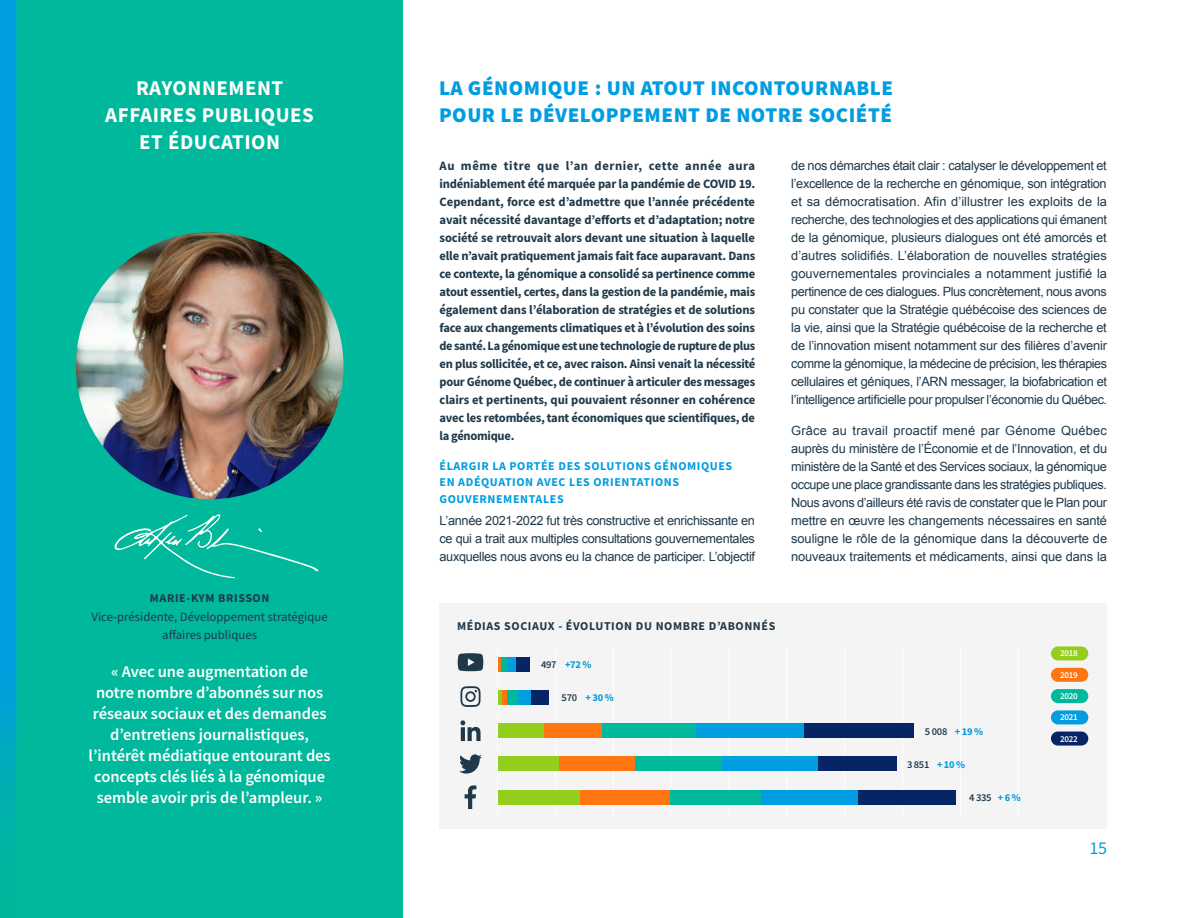
<style>
.page{position:relative;width:1188px;height:918px;background:#fff}
.page>*{position:absolute;margin:0;border:0;box-sizing:border-box;transform-origin:0 0}
.t1{font:900 21px/27px "Source Sans Pro";letter-spacing:.025em;color:#009de1}
.t2{font:700 21px/27px "Source Sans Pro";letter-spacing:.025em;color:#fff;text-align:center}
.t3{font:18px "Source Sans Pro";color:#009de1}
.t4{font:600 16.5px/21px "Source Sans Pro";color:#fff;text-align:center}
.t5{font:12.75px/18px "Arial";letter-spacing:-.03em;color:#20394a;text-align:justify}
.t6{font:700 12.75px/18px "Source Sans Pro";letter-spacing:-.02em;color:#20394a;text-align:justify}
.t7{font:12.75px/18px "Source Sans Pro";color:#20394a;text-align:center}
.t8{font:700 12px/16.5px "Source Sans Pro";letter-spacing:.05em;color:#009de1}
.t9{font:700 12px "Source Sans Pro";letter-spacing:.05em;color:#20394a}
.t10{font:600 10.5px "Source Sans Pro";letter-spacing:-.025em;color:#20394a}
.t11{font:700 10.5px "Source Sans Pro";color:#009de1}
.t12{font:600 9px "Source Sans Pro";letter-spacing:-.025em;color:#fff}
.s1{font-weight:600;color:#20394a}
.s2{font-weight:700;color:#009de1}
</style>
<div class="page">
<div style="left:0;top:0;width:403px;height:918px;background:#00b89b"></div>
<img style="left:76px;top:232px;width:267px;height:267px;border-radius:134px">
<svg style="left:114px;top:514px;width:205px;height:65px"></svg>
<div style="left:440px;top:603px;width:667px;height:225px;background:#f4f4f4"></div>
<hr style="left:497px;top:646px;width:1px;height:172px;background:#fff">
<hr style="left:555px;top:646px;width:1px;height:172px;background:#fff">
<hr style="left:613px;top:646px;width:1px;height:172px;background:#fff">
<hr style="left:671px;top:646px;width:1px;height:172px;background:#fff">
<hr style="left:729px;top:646px;width:1px;height:172px;background:#fff">
<hr style="left:786px;top:646px;width:1px;height:172px;background:#fff">
<hr style="left:844px;top:646px;width:1px;height:172px;background:#fff">
<hr style="left:902px;top:646px;width:1px;height:172px;background:#fff">
<hr style="left:960px;top:646px;width:1px;height:172px;background:#fff">
<hr style="left:1018px;top:646px;width:1px;height:172px;background:#fff">
<svg style="left:498px;top:657px;width:4px;height:14px"></svg>
<div style="left:502px;top:657px;width:5px;height:14px;background:#00b89b"></div>
<div style="left:507px;top:657px;width:10px;height:14px;background:#009de1"></div>
<div style="left:517px;top:690px;width:14px;height:14px;background:#009de1"></div>
<div style="left:695px;top:724px;width:111px;height:14px;background:#009de1"></div>
<div style="left:721px;top:757px;width:97px;height:14px;background:#009de1"></div>
<div style="left:761px;top:790px;width:98px;height:14px;background:#009de1"></div>
<div style="left:507px;top:690px;width:10px;height:14px;background:#00b89b"></div>
<div style="left:602px;top:724px;width:93px;height:14px;background:#00b89b"></div>
<div style="left:635px;top:757px;width:86px;height:14px;background:#00b89b"></div>
<div style="left:670px;top:790px;width:91px;height:14px;background:#00b89b"></div>
<div style="left:502px;top:690px;width:5px;height:14px;background:#ff7511"></div>
<div style="left:544px;top:724px;width:58px;height:14px;background:#ff7511"></div>
<div style="left:559px;top:757px;width:76px;height:14px;background:#ff7511"></div>
<div style="left:580px;top:790px;width:90px;height:14px;background:#ff7511"></div>
<div style="left:498px;top:790px;width:82px;height:14px;background:#93ce1d"></div>
<div style="left:498px;top:757px;width:61px;height:14px;background:#93ce1d"></div>
<div style="left:498px;top:724px;width:46px;height:14px;background:#93ce1d"></div>
<hr style="left:498px;top:690px;width:4px;height:14px;background:#93ce1d">
<div style="left:1051px;top:646px;width:37px;height:15px;background:#93ce1d;border-radius:7px"></div>
<div style="left:1051px;top:668px;width:37px;height:14px;background:#ff7511;border-radius:7px"></div>
<div style="left:1051px;top:689px;width:37px;height:14px;background:#00b89b;border-radius:7px"></div>
<div style="left:1051px;top:710px;width:37px;height:14px;background:#009de1;border-radius:7px"></div>
<div style="left:1051px;top:732px;width:37px;height:14px;background:#072465;border-radius:7px"></div>
<svg style="left:460px;top:720px;width:21px;height:21px"></svg>
<svg style="left:459px;top:754px;width:23px;height:20px"></svg>
<svg style="left:460px;top:686px;width:21px;height:21px"></svg>
<svg style="left:465px;top:785px;width:11px;height:24px"></svg>
<svg style="left:458px;top:653px;width:25px;height:18px"></svg>
<svg style="left:0;top:0;width:16px;height:834px;background:#009fda"></svg>
<div style="left:516px;top:657px;width:14px;height:14px;background:#072465"></div>
<div style="left:531px;top:690px;width:18px;height:15px;background:#072465"></div>
<div style="left:804px;top:724px;width:110px;height:14px;background:#072465"></div>
<div style="left:818px;top:757px;width:78px;height:14px;background:#072465"></div>
<div style="left:858px;top:790px;width:98px;height:14px;background:#072465"></div>
<h1 class="t2" style="left:105px;top:74px;width:210px">RAYONNEMENT<br>AFFAIRES PUBLIQUES<br>ET ÉDUCATION</h1>
<p class="t9" style="left:150px;top:590px;width:121px">MARIE-KYM BRISSON</p>
<p class="t7" style="left:92px;top:608px;width:238px">Vice-présidente, Développement stratégique affaires publiques</p>
<p class="t4" style="left:89px;top:661px;width:244px">« Avec une augmentation de<br>notre nombre d’abonnés sur nos réseaux sociaux et des demandes d’entretiens journalistiques, l’intérêt médiatique entourant des concepts clés liés à la génomique semble avoir pris de l’ampleur. »</p>
<h1 class="t1" style="left:439px;top:74px;width:456px">LA GÉNOMIQUE : UN ATOUT INCONTOURNABLE<br>POUR LE DÉVELOPPEMENT DE NOTRE SOCIÉTÉ</h1>
<p class="t6" style="left:440px;top:156px;width:317px">Au même titre que l’an dernier, cette année aura indéniablement été marquée par la pandémie de COVID 19.<br>Cependant, force est d’admettre que l’année précédente avait nécessité davantage d’efforts et d’adaptation; notre société se retrouvait alors devant une situation à laquelle elle n’avait pratiquement jamais fait face auparavant. Dans ce contexte, la génomique a consolidé sa pertinence comme atout essentiel, certes, dans la gestion de la pandémie, mais également dans l’élaboration de stratégies et de solutions face aux changements climatiques et à l’évolution des soins de santé. La génomique est une technologie de rupture de plus en plus sollicitée, et ce, avec raison. Ainsi venait la nécessité pour Génome Québec, de continuer à articuler des messages clairs et pertinents, qui pouvaient résonner en cohérence avec les retombées, tant économiques que scientifiques, de la génomique.</p>
<p class="t8" style="left:440px;top:457px;width:294px">ÉLARGIR LA PORTÉE DES SOLUTIONS GÉNOMIQUES<br>EN ADÉQUATION AVEC LES ORIENTATIONS<br>GOUVERNEMENTALES</p>
<p class="t5" style="left:440px;top:512px;width:317px">L’année 2021-2022 fut très constructive et enrichissante en ce qui a trait aux multiples consultations gouvernementales auxquelles nous avons eu la chance de participer. L’objectif</p>
<p class="t5" style="left:791px;top:156px;width:317px">de nos démarches était clair : catalyser le développement et l’excellence de la recherche en génomique, son intégration et sa démocratisation. Afin d’illustrer les exploits de la recherche, des technologies et des applications qui émanent de la génomique, plusieurs dialogues ont été amorcés et d’autres solidifiés. L’élaboration de nouvelles stratégies gouvernementales provinciales a notamment justifié la pertinence de ces dialogues. Plus concrètement, nous avons pu constater que la Stratégie québécoise des sciences de la vie, ainsi que la Stratégie québécoise de la recherche et de l’innovation misent notamment sur des filières d’avenir comme la génomique, la médecine de précision, les thérapies cellulaires et géniques, l’ARN messager, la biofabrication et l’intelligence artificielle pour propulser l’économie du Québec.</p>
<p class="t5" style="left:791px;top:422px;width:317px">Grâce au travail proactif mené par Génome Québec auprès du ministère de l’Économie et de l’Innovation, et du ministère de la Santé et des Services sociaux, la génomique occupe une place grandissante dans les stratégies publiques.<br>Nous avons d’ailleurs été ravis de constater que le Plan pour mettre en œuvre les changements nécessaires en santé souligne le rôle de la génomique dans la découverte de nouveaux traitements et médicaments, ainsi que dans la</p>
<p class="t9" style="left:457px;top:618px;width:320px">MÉDIAS SOCIAUX - ÉVOLUTION DU NOMBRE D’ABONNÉS</p>
<p class="t11" style="left:541px;top:658px;width:52px"><span class="s1">497</span> +72 %</p>
<p class="t11" style="left:562px;top:690px;width:54px"><span class="s1">570</span> + 30 %</p>
<p class="t10" style="left:925px;top:725px;width:60px">5 008 <span class="s2">+ 19 %</span></p>
<p class="t10" style="left:907px;top:758px;width:60px">3 851 <span class="s2">+ 10 %</span></p>
<p class="t10" style="left:969px;top:791px;width:53px">4 335 <span class="s2">+ 6 %</span></p>
<p class="t12" style="left:1060px;top:648px;width:19px">2018</p>
<p class="t12" style="left:1060px;top:669px;width:19px">2019</p>
<p class="t12" style="left:1060px;top:690px;width:19px">2020</p>
<p class="t12" style="left:1060px;top:712px;width:19px">2021</p>
<p class="t12" style="left:1060px;top:733px;width:19px">2022</p>
<h2 class="t3" style="left:1090px;top:837px;width:19px">15</h2>
</div>
